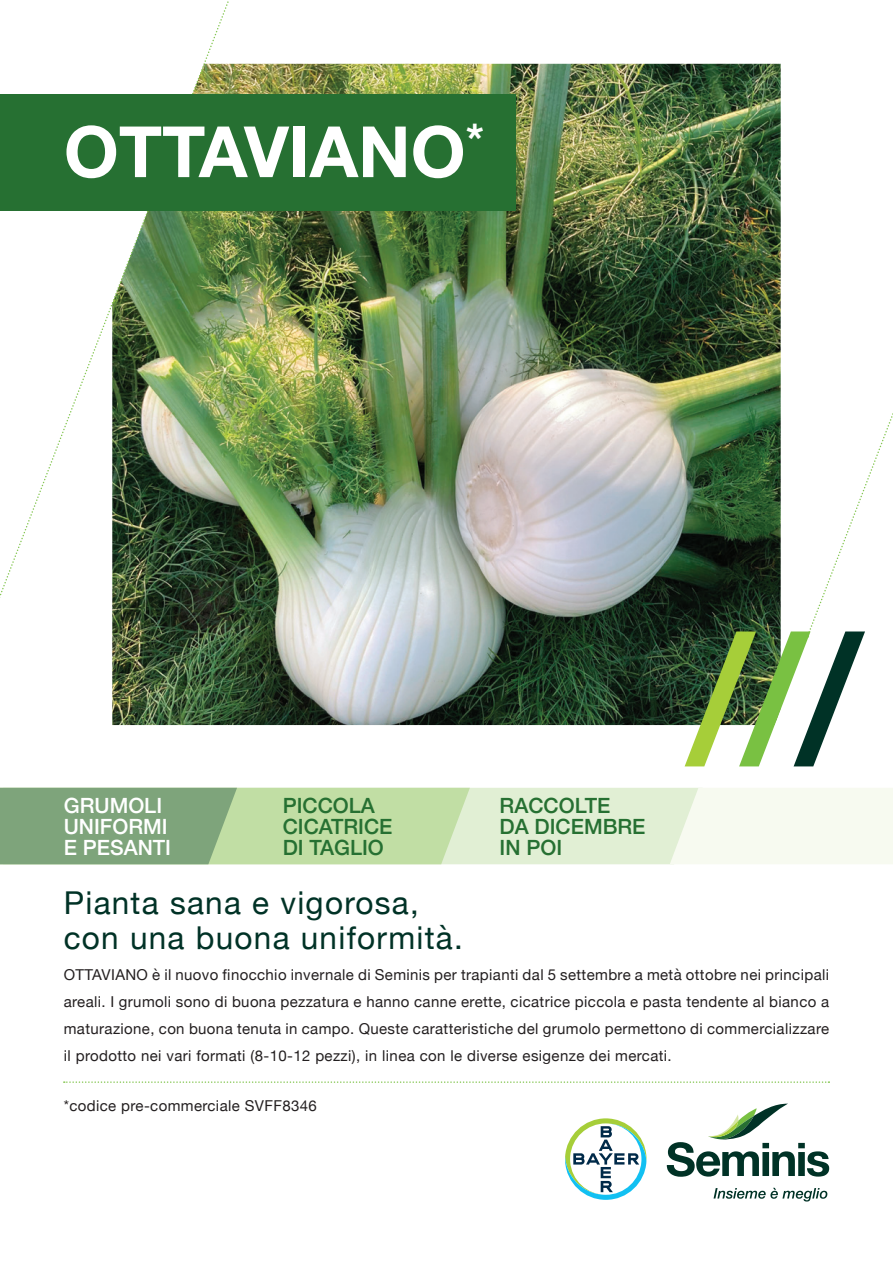
<style>
.page{position:relative;width:893px;height:1263px;background:#fff}
.page>*{position:absolute;margin:0;border:0;box-sizing:border-box;transform-origin:0 0}
.t1{font:700 70.8px "Helvetica Neue";color:#fff}
.t2{font:31.5px/34.5px "Helvetica Neue";letter-spacing:.04em;color:#003226}
.t3{font:500 21px/21px "Helvetica Neue";color:#267032}
.t4{font:500 21px/21px "Helvetica Neue";color:#fff}
.t5{font:15px/27px "Helvetica Neue";letter-spacing:.025em;color:#231f20;text-align:justify}
</style>
<div class="page">
<img style="left:112px;top:64px;width:669px;height:661px">
<img style="left:0;top:1px;width:234px;height:627px">
<svg style="left:685px;top:378px;width:208px;height:388px"></svg>
<div style="left:0;top:94px;width:516px;height:116px;background:#267032"></div>
<svg style="left:64px;top:1081px;width:765px;height:2px"></svg>
<svg style="left:565px;top:1118px;width:81px;height:82px"></svg>
<svg style="left:667px;top:1103px;width:162px;height:74px"></svg>
<svg style="left:714px;top:1188px;width:113px;height:13px"></svg>
<div style="left:470px;top:788px;width:200px;height:76px;background:#e1efd4"></div>
<svg style="left:0;top:788px;width:470px;height:76px;background:#a2c291"></svg>
<div style="left:670px;top:788px;width:223px;height:76px;background:#f7faf0"></div>
<h1 class="t1" style="left:64px;top:96px;width:422px">OTTAVIANO<sup>*</sup></h1>
<h3 class="t4" style="left:64px;top:793px;width:109px">GRUMOLI<br>UNIFORMI<br>E PESANTI</h3>
<h3 class="t3" style="left:283px;top:793px;width:111px">PICCOLA<br>CICATRICE<br>DI TAGLIO</h3>
<h3 class="t3" style="left:500px;top:793px;width:147px">RACCOLTE<br>DA DICEMBRE<br>IN POI</h3>
<h2 class="t2" style="left:64px;top:888px;width:401px">Pianta sana e vigorosa, con una buona uniformità.</h2>
<p class="t5" style="left:64px;top:962px;width:767px">OTTAVIANO è il nuovo finocchio invernale di Seminis per trapianti dal 5 settembre a metà ottobre nei principali areali. I grumoli sono di buona pezzatura e hanno canne erette, cicatrice piccola e pasta tendente al bianco a maturazione, con buona tenuta in campo. Queste caratteristiche del grumolo permettono di commercializzare il prodotto nei vari formati (8-10-12 pezzi), in linea con le diverse esigenze dei mercati.</p>
<p class="t5" style="left:64px;top:1093px;width:255px">*codice pre-commerciale SVFF8346</p>
</div>
